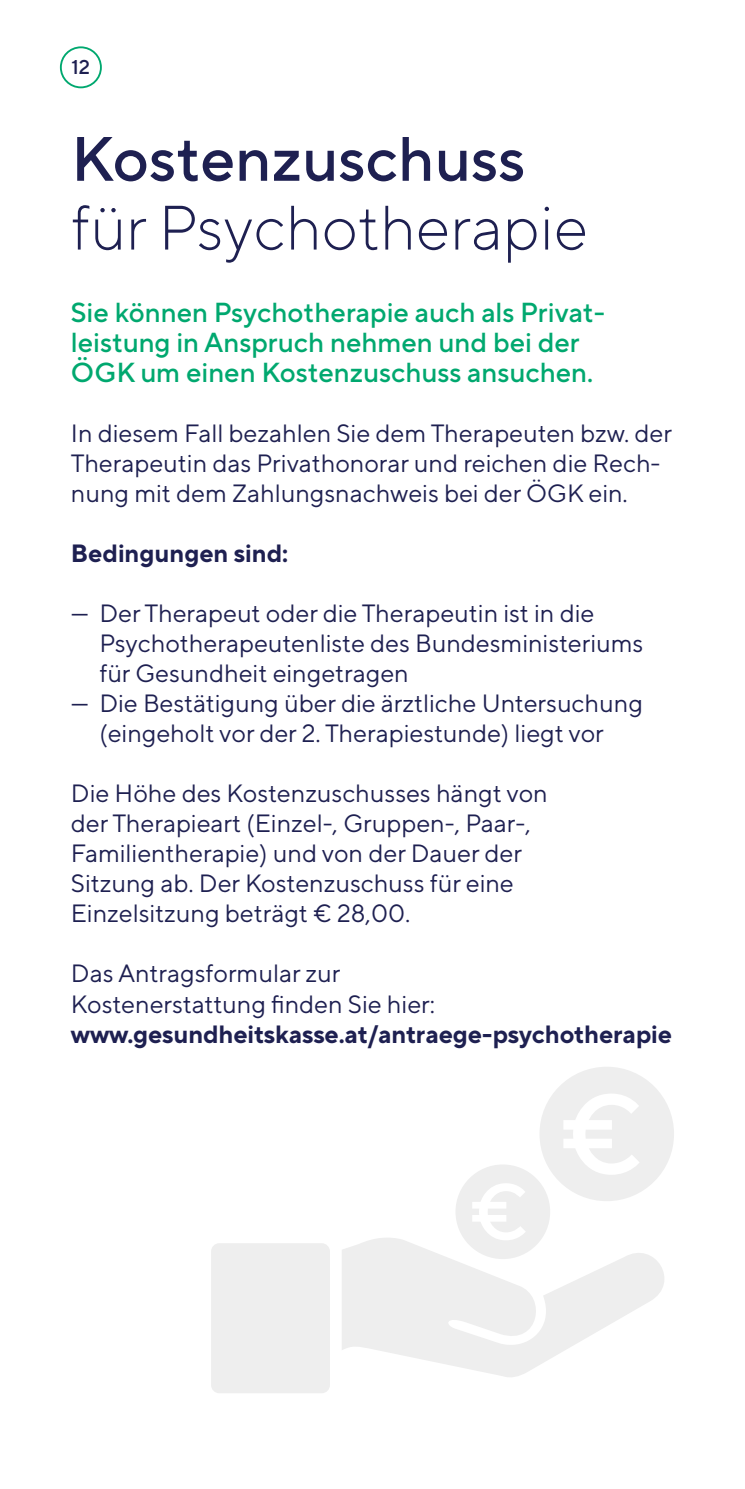
<style>
.page{position:relative;width:745px;height:1489px;background:#fff}
.page>*{position:absolute;margin:0;border:0;box-sizing:border-box;transform-origin:0 0}
.t1{font:300 62.5px "TT Norms Pro";color:#1e2051}
.t2{font:500 62.5px "TT Norms Pro";color:#1e2051}
.t3{font:500 27.5px/30px "TT Norms Pro";color:#00a86f}
.t4{font:25px/30px "TT Norms Pro";color:#1e2051}
.t5{font:700 25px "TT Norms Pro";letter-spacing:-.005em;color:#1e2051}
.t6{font:500 20px "TT Norms Pro";color:#1e2051}
</style>
<div class="page">
<svg style="left:456px;top:1067px;width:217px;height:168px"></svg>
<div style="left:211px;top:1243px;width:119px;height:150px;background:#eee;border-radius:8px"></div>
<svg style="left:342px;top:1235px;width:322px;height:142px;fill:#eee"></svg>
<div style="left:60px;top:46px;width:42px;height:42px;border:2px solid #00a86f;border-radius:50%"></div>
<p class="t6" style="left:71px;top:52px;width:20px">12</p>
<h1 class="t2" style="left:71px;top:113px;width:455px">Kostenzuschuss</h1>
<h1 class="t1" style="left:71px;top:183px;width:518px">für Psychotherapie</h1>
<p class="t3" style="left:71px;top:295px;width:535px">Sie können Psychotherapie auch als Privat&shy;leistung in Anspruch nehmen und bei der<br>ÖGK um einen Kostenzuschuss ansuchen.</p>
<p class="t4" style="left:71px;top:416px;width:602px">In diesem Fall bezahlen Sie dem Therapeuten bzw. der<br>Therapeutin das Privathonorar und reichen die Rech&shy;nung mit dem Zahlungsnachweis bei der ÖGK ein.</p>
<p class="t5" style="left:71px;top:535px;width:218px">Bedingungen sind:</p>
<p class="t4" style="left:99px;top:596px;width:545px;text-indent:-28px">— Der Therapeut oder die Therapeutin ist in die<br>Psychotherapeutenliste des Bundesministeriums für Gesundheit eingetragen</p>
<p class="t4" style="left:71px;top:686px;width:573px;text-align:center">— Die Bestätigung über die ärztliche Untersuchung (eingeholt vor der 2. Therapiestunde) liegt vor</p>
<p class="t4" style="left:71px;top:776px;width:478px">Die Höhe des Kostenzuschusses hängt von der Therapieart (Einzel-, Gruppen-, Paar-, Familientherapie) und von der Dauer der Sitzung ab. Der Kostenzuschuss für eine Einzelsitzung beträgt € 28,00.</p>
<p class="t4" style="left:71px;top:956px;width:365px">Das Antragsformular zur<br>Kostenerstattung finden Sie hier:</p>
<p class="t5" style="left:71px;top:1015px;width:602px">www.gesundheitskasse.at/antraege-psychotherapie</p>
</div>
